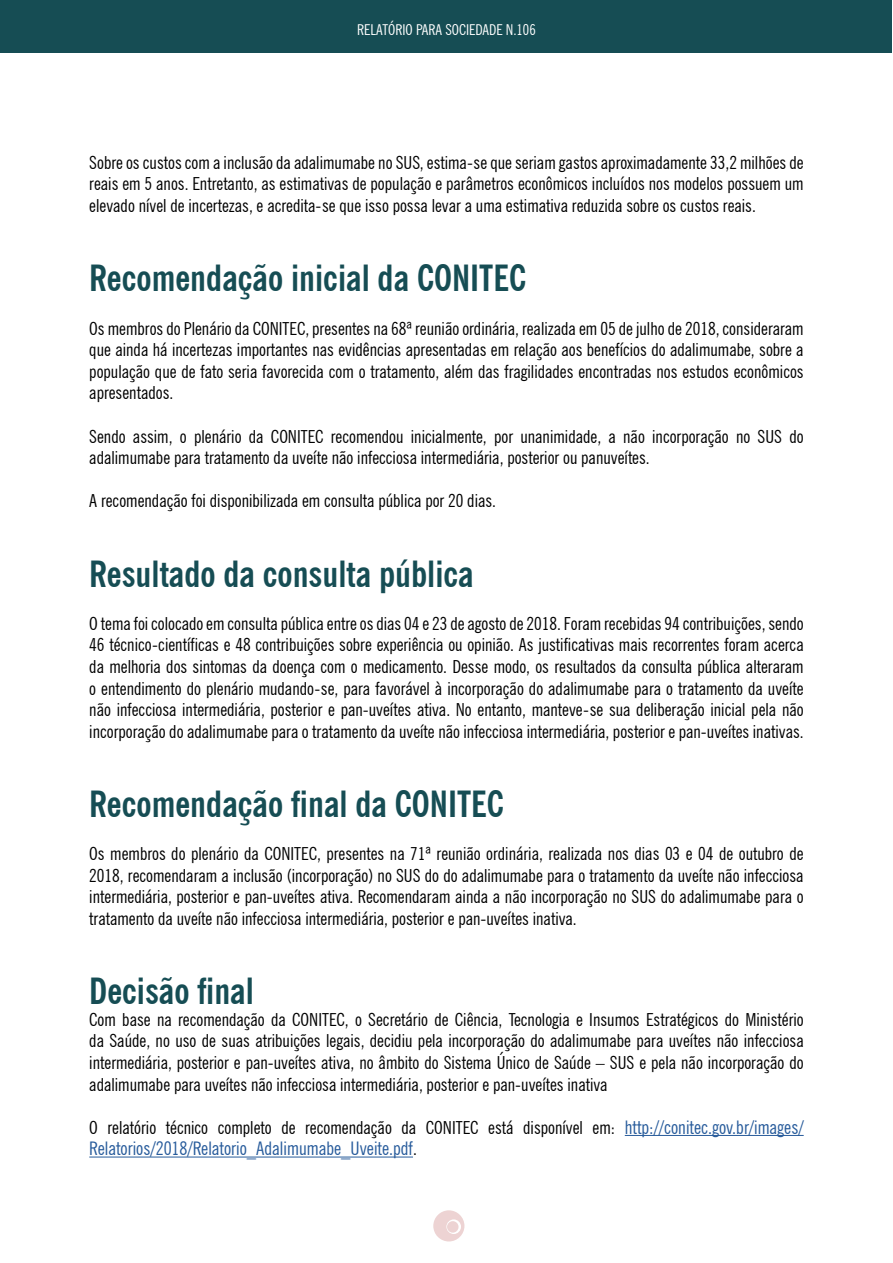
<style>
.page{position:relative;width:893px;height:1263px;background:#fff}
.page>*{position:absolute;margin:0;border:0;box-sizing:border-box;transform-origin:0 0}
.t1{font:700 condensed 36px "News Gothic BT";color:#164d54}
.t2{font:condensed 18.75px "News Gothic BT";color:#275b9b}
.t3{font:condensed 18px/21.6px "News Gothic BT";color:#000;text-align:justify}
.t4{font:condensed 15px "News Gothic BT";color:#fff}
.s1{font-size:18.75px;color:#275b9b}
.s2{font-size:18px;color:#000}
</style>
<div class="page">
<div style="left:1px;top:0;width:891px;height:52px;background:#164d54"></div>
<hr style="left:625px;top:1135px;width:179px;height:1px;background:#275b9b">
<hr style="left:89px;top:1156px;width:324px;height:1px;background:#275b9b">
<svg style="left:433px;top:1210px;width:31px;height:31px"></svg>
<svg style="left:447px;top:1221px;width:12px;height:12px"></svg>
<p class="t4" style="left:357px;top:20px;width:180px">RELATÓRIO PARA SOCIEDADE N.106</p>
<p class="t3" style="left:89px;top:152px;width:716px">Sobre os custos com a inclusão da adalimumabe no SUS, estima-se que seriam gastos aproximadamente 33,2 milhões de reais em 5 anos. Entretanto, as estimativas de população e parâmetros econômicos incluídos nos modelos possuem um elevado nível de incertezas, e acredita-se que isso possa levar a uma estimativa reduzida sobre os custos reais.</p>
<h1 class="t1" style="left:89px;top:256px;width:438px">Recomendação inicial da CONITEC</h1>
<p class="t3" style="left:89px;top:317px;width:716px">Os membros do Plenário da CONITEC, presentes na 68ª reunião ordinária, realizada em 05 de julho de 2018, consideraram que ainda há incertezas importantes nas evidências apresentadas em relação aos benefícios do adalimumabe, sobre a população que de fato seria favorecida com o tratamento, além das fragilidades encontradas nos estudos econômicos apresentados.</p>
<p class="t3" style="left:89px;top:425px;width:716px">Sendo assim, o plenário da CONITEC recomendou inicialmente, por unanimidade, a não incorporação no SUS do adalimumabe para tratamento da uveíte não infecciosa intermediária, posterior ou panuveítes.</p>
<p class="t3" style="left:89px;top:490px;width:408px">A recomendação foi disponibilizada em consulta pública por 20 dias.</p>
<h1 class="t1" style="left:89px;top:552px;width:386px">Resultado da consulta pública</h1>
<p class="t3" style="left:89px;top:612px;width:716px">O tema foi colocado em consulta pública entre os dias 04 e 23 de agosto de 2018. Foram recebidas 94 contribuições, sendo 46 técnico-científicas e 48 contribuições sobre experiência ou opinião. As justificativas mais recorrentes foram acerca da melhoria dos sintomas da doença com o medicamento. Desse modo, os resultados da consulta pública alteraram o entendimento do plenário mudando-se, para favorável à incorporação do adalimumabe para o tratamento da uveíte não infecciosa intermediária, posterior e pan-uveítes ativa. No entanto, manteve-se sua deliberação inicial pela não incorporação do adalimumabe para o tratamento da uveíte não infecciosa intermediária, posterior e pan-uveítes inativas.</p>
<h1 class="t1" style="left:89px;top:782px;width:416px">Recomendação final da CONITEC</h1>
<p class="t3" style="left:89px;top:843px;width:716px">Os membros do plenário da CONITEC, presentes na 71ª reunião ordinária, realizada nos dias 03 e 04 de outubro de 2018, recomendaram a inclusão (incorporação) no SUS do do adalimumabe para o tratamento da uveíte não infecciosa intermediária, posterior e pan-uveítes ativa. Recomendaram ainda a não incorporação no SUS do adalimumabe para o tratamento da uveíte não infecciosa intermediária, posterior e pan-uveítes inativa.</p>
<h1 class="t1" style="left:89px;top:969px;width:166px">Decisão final</h1>
<p class="t3" style="left:89px;top:1008px;width:716px">Com base na recomendação da CONITEC, o Secretário de Ciência, Tecnologia e Insumos Estratégicos do Ministério da Saúde, no uso de suas atribuições legais, decidiu pela incorporação do adalimumabe para uveítes não infecciosa intermediária, posterior e pan-uveítes ativa, no âmbito do Sistema Único de Saúde – SUS e pela não incorporação do adalimumabe para uveítes não infecciosa intermediária, posterior e pan-uveítes inativa</p>
<p class="t3" style="left:89px;top:1116px;width:716px">O relatório técnico completo de recomendação da CONITEC está disponível em: <span class="s1">http://conitec.gov.br/images/</span></p>
<p class="t2" style="left:89px;top:1137px;width:329px">Relatorios/2018/Relatorio_Adalimumabe_Uveite.pdf<span class="s2">.</span></p>
</div>
